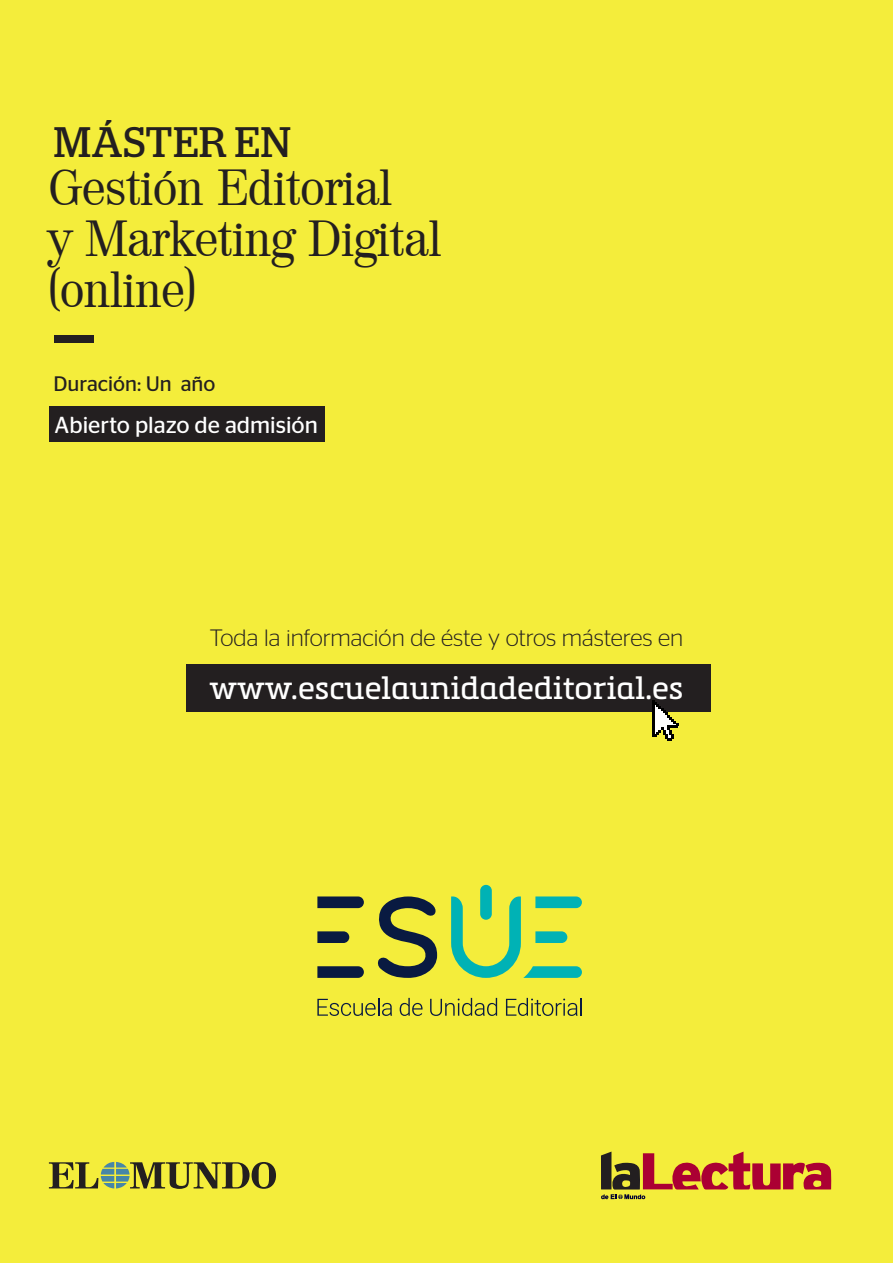
<style>
.page{position:relative;width:893px;height:1263px;background:#f4ed3b}
.page>*{position:absolute;margin:0;border:0;box-sizing:border-box;transform-origin:0 0}
.t1{font:49.5px "Valencia";color:#231f20}
.t2{font:42.6px "Stag";letter-spacing:.02em;color:#231f20}
.t3{font:31.8px "Metronic Slab Pro";color:#fff}
.t4{font:300 23.7px "Stag Sans";color:#231f20}
.t5{font:23.1px "Stag Sans";color:#fff}
.t6{font:21px "Stag Sans";color:#231f20}
</style>
<div class="page">
<div style="left:54px;top:335px;width:40px;height:8px;background:#231f20"></div>
<div style="left:49px;top:406px;width:276px;height:36px;background:#231f20"></div>
<div style="left:186px;top:664px;width:525px;height:47px;background:#231f20"></div>
<svg style="left:652px;top:700px;width:26px;height:41px"></svg>
<svg style="left:378px;top:896px;width:59px;height:82px"></svg>
<svg style="left:317px;top:896px;width:47px;height:12px"></svg>
<svg style="left:317px;top:931px;width:32px;height:12px"></svg>
<div style="left:480px;top:885px;width:12px;height:35px;background:#00b2b5;border-radius:6px"></div>
<svg style="left:317px;top:966px;width:47px;height:12px"></svg>
<svg style="left:451px;top:896px;width:131px;height:82px"></svg>
<svg style="left:317px;top:998px;width:75px;height:18px"></svg>
<svg style="left:400px;top:998px;width:22px;height:18px"></svg>
<svg style="left:430px;top:998px;width:67px;height:18px"></svg>
<svg style="left:506px;top:998px;width:76px;height:18px"></svg>
<svg style="left:49px;top:1162px;width:227px;height:27px"></svg>
<svg style="left:601px;top:1151px;width:230px;height:48px"></svg>
<p class="t2" style="left:54px;top:118px;width:238px">MÁSTER EN</p>
<p class="t1" style="left:49px;top:159px;width:345px">Gestión Editorial</p>
<p class="t1" style="left:49px;top:210px;width:394px">y Marketing Digital</p>
<p class="t1" style="left:49px;top:261px;width:149px">(online)</p>
<p class="t6" style="left:54px;top:372px;width:163px">Duración: Un año</p>
<p class="t5" style="left:55px;top:412px;width:265px">Abierto plazo de admisión</p>
<p class="t4" style="left:210px;top:625px;width:475px">Toda la información de éste y otros másteres en</p>
<p class="t3" style="left:209px;top:665px;width:475px">www.escuelaunidadeditorial.es</p>
</div>
